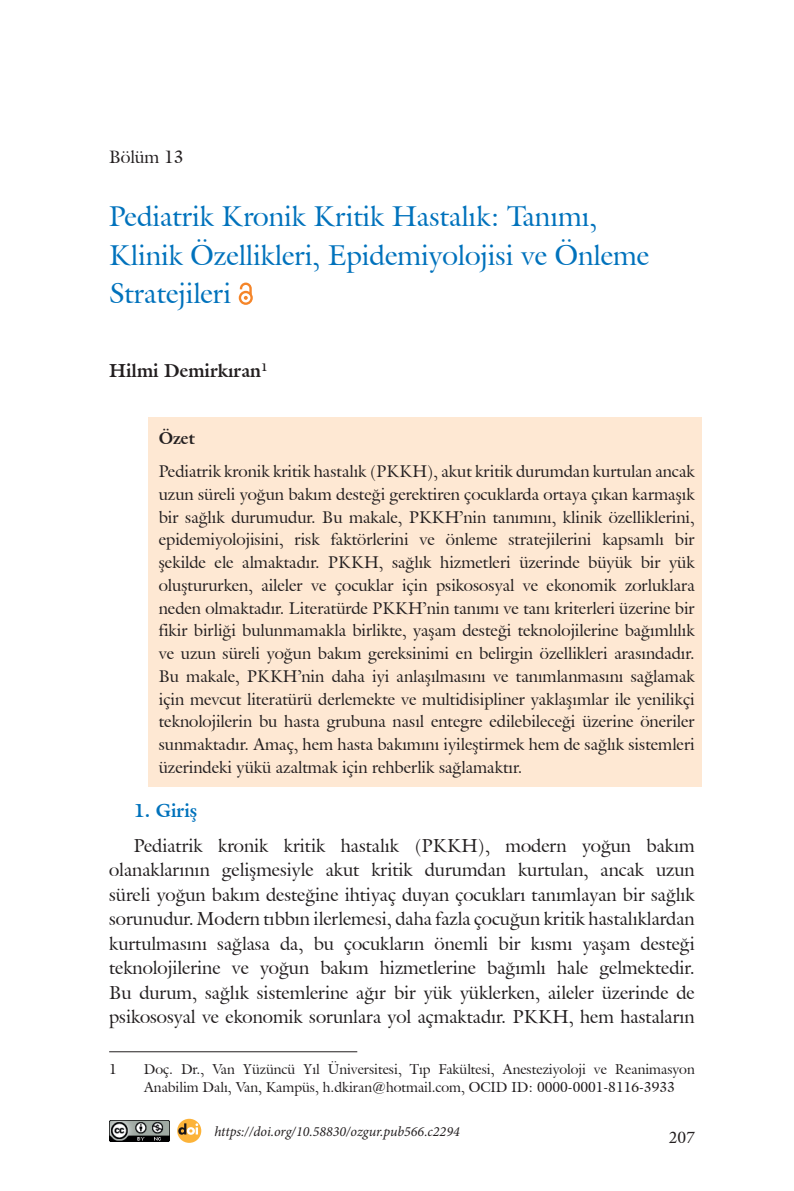
<style>
.page{position:relative;width:794px;height:1191px;background:#fff}
.page>*{position:absolute;margin:0;border:0;box-sizing:border-box;transform-origin:0 0}
.t1{font:28px/38.5px "Galliard IT Cby BT";color:#0072bc}
.t2{font:18.38px/24.5px "Galliard IT Cby BT";color:#231f20;text-align:justify}
.t3{font:700 18.38px "Galliard IT Cby BT";color:#231f20}
.t4{font:700 18.38px "Galliard IT Cby BT";color:#0072bc}
.t5{font:17.5px "Galliard IT Cby BT";color:#231f20}
.t6{font:16.62px/22.8px "Galliard IT Cby BT";color:#231f20;text-align:justify}
.t7{font:700 16.62px "Galliard IT Cby BT";color:#231f20}
.t8{font:15.75px "Galliard IT Cby BT";color:#231f20}
.t9{font:14px/17.5px "Galliard IT Cby BT";color:#231f20}
.t10{font:italic 14px "Minion Pro";color:#231f20}
</style>
<div class="page">
<div style="left:148px;top:417px;width:554px;height:369px;background:#fee8d3"></div>
<svg style="left:239px;top:282px;width:14px;height:23px"></svg>
<hr style="left:109px;top:1051px;width:248px;height:1px;background:#231f20">
<img style="left:109px;top:1120px;width:60px;height:21px">
<svg style="left:177px;top:1118px;width:24px;height:24px"></svg>
<svg style="left:178px;top:1123px;width:20px;height:11px"></svg>
<p class="t5" style="left:109px;top:145px;width:76px">Bölüm 13</p>
<h1 class="t1" style="left:109px;top:197px;width:542px">Pediatrik Kronik Kritik Hastalık: Tanımı,<br>Klinik Özellikleri, Epidemiyolojisi ve Önleme<br>Stratejileri</h1>
<p class="t3" style="left:109px;top:359px;width:160px">Hilmi Demirkıran<sup>1</sup></p>
<p class="t7" style="left:159px;top:428px;width:38px">Özet</p>
<p class="t6" style="left:159px;top:460px;width:537px">Pediatrik kronik kritik hastalık (PKKH), akut kritik durumdan kurtulan ancak uzun süreli yoğun bakım desteği gerektiren çocuklarda ortaya çıkan karmaşık bir sağlık durumudur. Bu makale, PKKH’nin tanımını, klinik özelliklerini, epidemiyolojisini, risk faktörlerini ve önleme stratejilerini kapsamlı bir şekilde ele almaktadır. PKKH, sağlık hizmetleri üzerinde büyük bir yük oluştururken, aileler ve çocuklar için psikososyal ve ekonomik zorluklara neden olmaktadır. Literatürde PKKH’nin tanımı ve tanı kriterleri üzerine bir fikir birliği bulunmamakla birlikte, yaşam desteği teknolojilerine bağımlılık ve uzun süreli yoğun bakım gereksinimi en belirgin özellikleri arasındadır.<br>Bu makale, PKKH’nin daha iyi anlaşılmasını ve tanımlanmasını sağlamak için mevcut literatürü derlemekte ve multidisipliner yaklaşımlar ile yenilikçi teknolojilerin bu hasta grubuna nasıl entegre edilebileceği üzerine öneriler sunmaktadır. Amaç, hem hasta bakımını iyileştirmek hem de sağlık sistemleri üzerindeki yükü azaltmak için rehberlik sağlamaktır.</p>
<p class="t4" style="left:134px;top:799px;width:65px">1. Giriş</p>
<p class="t2" style="left:109px;top:833px;width:587px;text-indent:25px">Pediatrik kronik kritik hastalık (PKKH), modern yoğun bakım olanaklarının gelişmesiyle akut kritik durumdan kurtulan, ancak uzun süreli yoğun bakım desteğine ihtiyaç duyan çocukları tanımlayan bir sağlık sorunudur. Modern tıbbın ilerlemesi, daha fazla çocuğun kritik hastalıklardan kurtulmasını sağlasa da, bu çocukların önemli bir kısmı yaşam desteği teknolojilerine ve yoğun bakım hizmetlerine bağımlı hale gelmektedir.<br>Bu durum, sağlık sistemlerine ağır bir yük yüklerken, aileler üzerinde de psikososyal ve ekonomik sorunlara yol açmaktadır. PKKH, hem hastaların</p>
<p class="t9" style="left:109px;top:1060px;width:9px">1</p>
<p class="t9" style="left:144px;top:1060px;width:552px">Doç. Dr., Van Yüzüncü Yıl Üniversitesi, Tıp Fakültesi, Anesteziyoloji ve Reanimasyon<br>Anabilim Dalı, Van, Kampüs, h.dkiran@hotmail.com, OCID ID: 0000-0001-8116-3933</p>
<p class="t10" style="left:214px;top:1121px;width:247px">https://doi.org/10.58830/ozgur.pub566.c2294</p>
<p class="t8" style="left:668px;top:1127px;width:28px">207</p>
</div>
